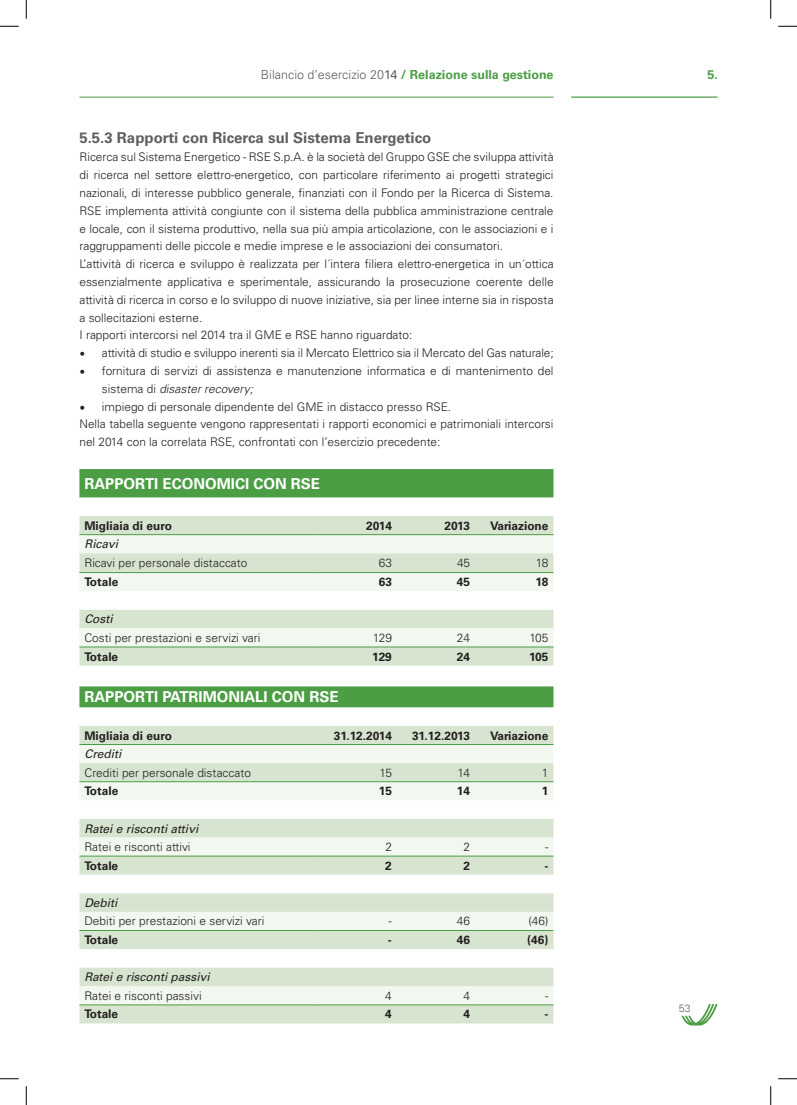
<style>
.page{position:relative;width:797px;height:1105px;background:#fff}
.page>*{position:absolute;margin:0;border:0;box-sizing:border-box;transform-origin:0 0}
.t1{font:700 15px "Univers LT Std";color:#fff}
.t2{font:700 15px "Univers LT Std";color:#5f5f62}
.t3{font:700 12.5px "Univers LT Std";color:#4c9e45}
.t4{font:300 11.88px/17.8px "Univers LT Std";color:#231f20}
.t5{font:700 11.88px "Univers LT Std";color:#231f20}
.t6{font:italic 11.88px "Univers LT Std";color:#231f20}
.t7{font:300 10.62px "Univers LT Std";color:#5f5f62}
.s1{font-weight:300;color:#5f5f62}
.s2{font-weight:400;color:#5f5f62}
.s3{font-family:"Minion Pro";font-weight:400;font-size:15px}
.s4{font-style:italic}
</style>
<div class="page">
<svg style="left:681px;top:1004px;width:36px;height:22px"></svg>
<svg style="left:79px;top:469px;width:474px;height:29px;background:#50a049"></svg>
<div style="left:79px;top:516px;width:474px;height:507px;background:#d7e4d0"></div>
<svg style="left:79px;top:535px;width:474px;height:469px"></svg>
<hr style="left:79px;top:534px;width:240px;height:1px;background:#4c9e45">
<hr style="left:319px;top:534px;width:78px;height:1px;background:#4c9e45">
<hr style="left:397px;top:534px;width:78px;height:1px;background:#4c9e45">
<hr style="left:475px;top:534px;width:78px;height:1px;background:#4c9e45">
<hr style="left:79px;top:572px;width:240px;height:1px;background:#4c9e45">
<hr style="left:319px;top:572px;width:78px;height:1px;background:#4c9e45">
<hr style="left:397px;top:572px;width:78px;height:1px;background:#4c9e45">
<hr style="left:475px;top:572px;width:78px;height:1px;background:#4c9e45">
<hr style="left:79px;top:744px;width:240px;height:1px;background:#4c9e45">
<hr style="left:319px;top:744px;width:78px;height:1px;background:#4c9e45">
<hr style="left:397px;top:744px;width:78px;height:1px;background:#4c9e45">
<hr style="left:475px;top:744px;width:78px;height:1px;background:#4c9e45">
<hr style="left:79px;top:781px;width:240px;height:1px;background:#4c9e45">
<hr style="left:319px;top:781px;width:78px;height:1px;background:#4c9e45">
<hr style="left:397px;top:781px;width:78px;height:1px;background:#4c9e45">
<hr style="left:475px;top:781px;width:78px;height:1px;background:#4c9e45">
<hr style="left:79px;top:646px;width:240px;height:1px;background:#4c9e45">
<hr style="left:319px;top:646px;width:78px;height:1px;background:#4c9e45">
<hr style="left:397px;top:646px;width:78px;height:1px;background:#4c9e45">
<hr style="left:475px;top:646px;width:78px;height:1px;background:#4c9e45">
<hr style="left:79px;top:856px;width:240px;height:1px;background:#4c9e45">
<hr style="left:319px;top:856px;width:78px;height:1px;background:#4c9e45">
<hr style="left:397px;top:856px;width:78px;height:1px;background:#4c9e45">
<hr style="left:475px;top:856px;width:78px;height:1px;background:#4c9e45">
<hr style="left:79px;top:930px;width:240px;height:1px;background:#4c9e45">
<hr style="left:319px;top:930px;width:78px;height:1px;background:#4c9e45">
<hr style="left:397px;top:930px;width:78px;height:1px;background:#4c9e45">
<hr style="left:475px;top:930px;width:78px;height:1px;background:#4c9e45">
<hr style="left:79px;top:1004px;width:240px;height:1px;background:#4c9e45">
<hr style="left:319px;top:1004px;width:78px;height:1px;background:#4c9e45">
<hr style="left:397px;top:1004px;width:78px;height:1px;background:#4c9e45">
<hr style="left:475px;top:1004px;width:78px;height:1px;background:#4c9e45">
<hr style="left:79px;top:97px;width:474px;height:1px;background:#4c9e45">
<hr style="left:571px;top:96px;width:146px;height:2px;background:#4c9e45">
<svg style="left:0;top:25px;width:19px;height:2px"></svg>
<svg style="left:778px;top:25px;width:19px;height:2px"></svg>
<svg style="left:0;top:1078px;width:19px;height:1px"></svg>
<svg style="left:778px;top:1078px;width:19px;height:1px"></svg>
<svg style="left:25px;top:0;width:2px;height:19px"></svg>
<svg style="left:25px;top:1086px;width:2px;height:19px"></svg>
<svg style="left:770px;top:0;width:1px;height:19px"></svg>
<svg style="left:770px;top:1086px;width:1px;height:19px"></svg>
<p class="t3" style="left:261px;top:68px;width:294px"><span class="s1">Bilancio d’esercizio 20</span><span class="s2">14</span> / Relazione sulla gestione</p>
<p class="t3" style="left:707px;top:68px;width:12px">5.</p>
<p class="t2" style="left:79px;top:129px;width:353px">5.5.3 Rapporti con Ricerca sul Sistema Energetico</p>
<p class="t4" style="left:79px;top:148px;width:475px">Ricerca sul Sistema Energetico - RSE S.p.A. è la società del Gruppo GSE che sviluppa attività di ricerca nel settore elettro-energetico, con particolare riferimento ai progetti strategici nazionali, di interesse pubblico generale, finanziati con il Fondo per la Ricerca di Sistema.<br>RSE implementa attività congiunte con il sistema della pubblica amministrazione centrale e locale, con il sistema produttivo, nella sua più ampia articolazione, con le associazioni e i raggruppamenti delle piccole e medie imprese e le associazioni dei consumatori.<br>L’attività di ricerca e sviluppo è realizzata per l´intera filiera elettro-energetica in un´ottica essenzialmente applicativa e sperimentale, assicurando la prosecuzione coerente delle attività di ricerca in corso e lo sviluppo di nuove iniziative, sia per linee interne sia in risposta a sollecitazioni esterne.<br>I rapporti intercorsi nel 2014 tra il GME e RSE hanno riguardato:</p>
<p class="t4" style="left:79px;top:344px;width:475px"><span class="s3">•</span> attività di studio e sviluppo inerenti sia il Mercato Elettrico sia il Mercato del Gas naturale;</p>
<p class="t4" style="left:102px;top:362px;width:453px;text-indent:-22px"><span class="s3">•</span> fornitura di servizi di assistenza e manutenzione informatica e di mantenimento del sistema di <span class="s4">disaster recovery;</span></p>
<p class="t4" style="left:79px;top:398px;width:475px"><span class="s3">•</span> impiego di personale dipendente del GME in distacco presso RSE.<br>Nella tabella seguente vengono rappresentati i rapporti economici e patrimoniali intercorsi nel 2014 con la correlata RSE, confrontati con l’esercizio precedente:</p>
<p class="t1" style="left:84px;top:475px;width:237px">RAPPORTI ECONOMICI CON RSE</p>
<p class="t5" style="left:84px;top:518px;width:89px">Migliaia di euro</p>
<p class="t5" style="left:366px;top:518px;width:27px">2014</p>
<p class="t5" style="left:444px;top:518px;width:27px">2013</p>
<p class="t5" style="left:490px;top:518px;width:60px">Variazione</p>
<p class="t6" style="left:84px;top:537px;width:35px">Ricavi</p>
<p class="t4" style="left:84px;top:554px;width:164px">Ricavi per personale distaccato</p>
<p class="t4" style="left:379px;top:554px;width:15px">63</p>
<p class="t4" style="left:457px;top:554px;width:15px">45</p>
<p class="t4" style="left:535px;top:554px;width:14px">18</p>
<p class="t5" style="left:84px;top:575px;width:35px">Totale</p>
<p class="t5" style="left:379px;top:575px;width:15px">63</p>
<p class="t5" style="left:457px;top:575px;width:15px">45</p>
<p class="t5" style="left:535px;top:575px;width:14px">18</p>
<p class="t6" style="left:84px;top:612px;width:30px">Costi</p>
<p class="t4" style="left:84px;top:629px;width:177px">Costi per prestazioni e servizi vari</p>
<p class="t4" style="left:373px;top:629px;width:21px">129</p>
<p class="t4" style="left:457px;top:629px;width:15px">24</p>
<p class="t4" style="left:529px;top:629px;width:20px">105</p>
<p class="t5" style="left:84px;top:649px;width:35px">Totale</p>
<p class="t5" style="left:372px;top:649px;width:21px">129</p>
<p class="t5" style="left:457px;top:649px;width:15px">24</p>
<p class="t5" style="left:529px;top:649px;width:21px">105</p>
<p class="t1" style="left:84px;top:688px;width:255px">RAPPORTI PATRIMONIALI CON RSE</p>
<p class="t5" style="left:84px;top:728px;width:89px">Migliaia di euro</p>
<p class="t5" style="left:334px;top:728px;width:60px">31.12.2014</p>
<p class="t5" style="left:412px;top:728px;width:60px">31.12.2013</p>
<p class="t5" style="left:490px;top:728px;width:60px">Variazione</p>
<p class="t6" style="left:84px;top:747px;width:38px">Crediti</p>
<p class="t4" style="left:84px;top:764px;width:168px">Crediti per personale distaccato</p>
<p class="t4" style="left:379px;top:764px;width:14px">15</p>
<p class="t4" style="left:457px;top:764px;width:14px">14</p>
<p class="t4" style="left:542px;top:764px;width:8px">1</p>
<p class="t5" style="left:84px;top:784px;width:35px">Totale</p>
<p class="t5" style="left:379px;top:784px;width:15px">15</p>
<p class="t5" style="left:457px;top:784px;width:15px">14</p>
<p class="t5" style="left:542px;top:784px;width:8px">1</p>
<p class="t6" style="left:84px;top:821px;width:115px">Ratei e risconti attivi</p>
<p class="t4" style="left:84px;top:838px;width:108px">Ratei e risconti attivi</p>
<p class="t4" style="left:385px;top:838px;width:8px">2</p>
<p class="t4" style="left:463px;top:838px;width:8px">2</p>
<p class="t4" style="left:545px;top:838px;width:5px">-</p>
<p class="t5" style="left:84px;top:858px;width:35px">Totale</p>
<p class="t5" style="left:385px;top:858px;width:8px">2</p>
<p class="t5" style="left:463px;top:858px;width:8px">2</p>
<p class="t5" style="left:544px;top:858px;width:5px">-</p>
<p class="t6" style="left:84px;top:896px;width:34px">Debiti</p>
<p class="t4" style="left:84px;top:912px;width:181px">Debiti per prestazioni e servizi vari</p>
<p class="t4" style="left:388px;top:912px;width:5px">-</p>
<p class="t4" style="left:457px;top:912px;width:15px">46</p>
<p class="t4" style="left:528px;top:912px;width:21px">(46)</p>
<p class="t5" style="left:84px;top:933px;width:35px">Totale</p>
<p class="t5" style="left:388px;top:933px;width:5px">-</p>
<p class="t5" style="left:457px;top:933px;width:15px">46</p>
<p class="t5" style="left:527px;top:933px;width:23px">(46)</p>
<p class="t6" style="left:84px;top:970px;width:127px">Ratei e risconti passivi</p>
<p class="t4" style="left:84px;top:987px;width:119px">Ratei e risconti passivi</p>
<p class="t4" style="left:385px;top:987px;width:8px">4</p>
<p class="t4" style="left:463px;top:987px;width:8px">4</p>
<p class="t4" style="left:545px;top:987px;width:5px">-</p>
<p class="t5" style="left:84px;top:1007px;width:35px">Totale</p>
<p class="t5" style="left:385px;top:1007px;width:8px">4</p>
<p class="t5" style="left:463px;top:1007px;width:8px">4</p>
<p class="t5" style="left:544px;top:1007px;width:5px">-</p>
<p class="t7" style="left:678px;top:1002px;width:13px">53</p>
</div>
